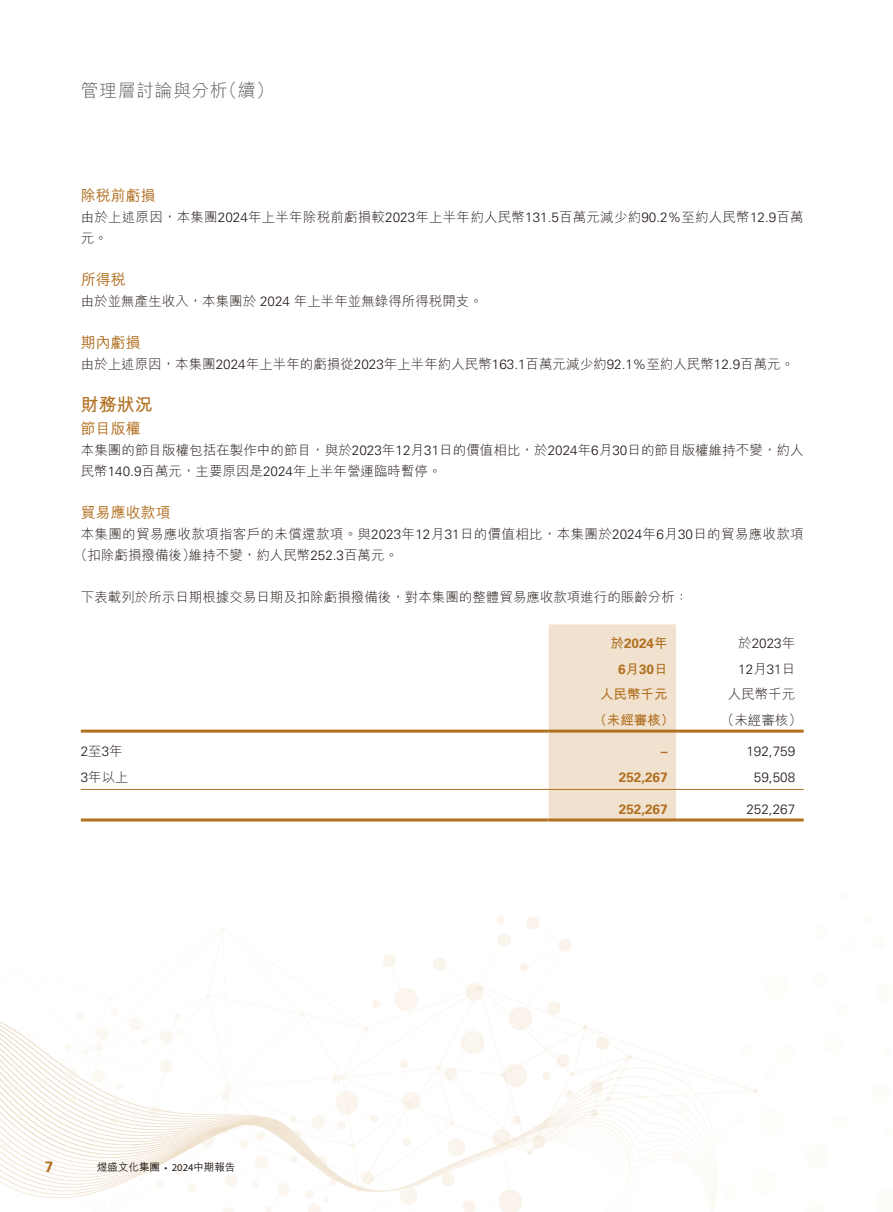
<style>
.page{position:relative;width:893px;height:1212px;background:#fff}
.page>*{position:absolute;margin:0;border:0;box-sizing:border-box;transform-origin:0 0}
.t1{font:300 18px "M Hei HK";letter-spacing:.025em;color:#595857}
.t2{font:700 18px "M Hei HK";color:#b16f20}
.t3{font:500 15px "M Hei HK";color:#b16f20}
.t4{font:700 15px "Univers LT Std";color:#b16f20}
.t5{font:300 13.5px/21px "M Hei HK";color:#231916}
.t6{font:300 13.5px/21px "M Hei HK";letter-spacing:.025em;color:#231916}
.t7{font:300 13.5px/25.5px "Univers LT Std";color:#231916}
.t8{font:700 13.5px/25.5px "Univers LT Std";color:#b16f20;text-align:center}
.t9{font:700 13.5px "M Hei HK";color:#b16f20}
.t10{font:500 10.5px "M Hei HK";color:#231916}
.s1{font-family:"Univers LT Std"}
.s2{font-family:"M Hei HK"}
.s3{font-family:"Myriad Pro";font-weight:400}
</style>
<div class="page">
<img style="left:0;top:624px;width:804px;height:588px">
<div style="left:549px;top:624px;width:127px;height:194px;background:#f0e2cf"></div>
<hr style="left:81px;top:730px;width:468px;height:3px;background:#b16f20">
<hr style="left:549px;top:730px;width:127px;height:3px;background:#b16f20">
<hr style="left:676px;top:730px;width:128px;height:3px;background:#b16f20">
<hr style="left:81px;top:789px;width:468px;height:1px;background:#b16f20">
<hr style="left:549px;top:789px;width:127px;height:1px;background:#b16f20">
<hr style="left:676px;top:789px;width:128px;height:1px;background:#b16f20">
<hr style="left:81px;top:818px;width:468px;height:3px;background:#b16f20">
<hr style="left:549px;top:818px;width:127px;height:3px;background:#b16f20">
<hr style="left:676px;top:818px;width:128px;height:3px;background:#b16f20">
<h1 class="t1" style="left:219px;top:81px;width:56px">（續(</h1>
<h1 class="t1" style="left:81px;top:81px;width:149px">管理層討論與分析</h1>
<p class="t3" style="left:81px;top:184px;width:76px">除稅前虧損</p>
<p class="t5" style="left:81px;top:206px;width:724px">由於上述原因，本集團<span class="s1">2024</span>年上半年除稅前虧損較<span class="s1">2023</span>年上半年約人民幣<span class="s1">131.5</span>百萬元減少約<span class="s1">90.2%</span>至約人民幣<span class="s1">12.9</span>百萬元。</p>
<p class="t3" style="left:81px;top:268px;width:46px">所得稅</p>
<p class="t5" style="left:81px;top:290px;width:404px">由於並無產生收入，本集團於 <span class="s1">2024</span> 年上半年並無錄得所得稅開支。</p>
<p class="t3" style="left:81px;top:331px;width:61px">期內虧損</p>
<p class="t5" style="left:81px;top:353px;width:715px">由於上述原因，本集團<span class="s1">2024</span>年上半年的虧損從<span class="s1">2023</span>年上半年約人民幣<span class="s1">163.1</span>百萬元減少約<span class="s1">92.1%</span>至約人民幣<span class="s1">12.9</span>百萬元。</p>
<h1 class="t2" style="left:81px;top:391px;width:73px">財務狀況</h1>
<p class="t3" style="left:81px;top:417px;width:61px">節目版權</p>
<p class="t5" style="left:81px;top:439px;width:724px">本集團的節目版權包括在製作中的節目，與於<span class="s1">2023</span>年<span class="s1">12</span>月<span class="s1">31</span>日的價值相比，於<span class="s1">2024</span>年月<span class="s1">6 30</span>日的節目版權維持不變，約人民幣<span class="s1">140.9</span>百萬元，主要原因是<span class="s1">2024</span>年上半年營運臨時暫停。</p>
<p class="t3" style="left:81px;top:501px;width:91px">貿易應收款項</p>
<p class="t6" style="left:189px;top:523px;width:616px;text-indent:-108px">本集團的貿易應收款項指客戶的未償還款項。與<span class="s1">2023</span>年<span class="s1">12</span>月<span class="s1">31</span>日的價值相比，本集團於<span class="s1">2024</span>年 月<span class="s1">6 30</span>日的貿易應收款項維持不變，約人民幣<span class="s1">252.3</span>百萬元。</p>
<p class="t5" style="left:74px;top:544px;width:123px">（扣除虧損撥備後）</p>
<p class="t5" style="left:81px;top:586px;width:609px">下表載列於所示日期根據交易日期及扣除虧損撥備後，對本集團的整體貿易應收款項進行的賬齡分析：</p>
<p class="t8" style="left:611px;top:631px;width:59px"><span class="s2">於</span>2024<span class="s2">年月</span>6 30<span class="s2">日</span></p>
<p class="t7" style="left:738px;top:631px;width:59px"><span class="s2">於</span>2023<span class="s2">年<br></span>12<span class="s2">月</span>31<span class="s2">日</span></p>
<p class="t5" style="left:728px;top:683px;width:69px">人民幣千元</p>
<p class="t9" style="left:600px;top:684px;width:69px">人民幣千元</p>
<p class="t5" style="left:81px;top:741px;width:44px">至<span class="s1">2</span> 年<span class="s1">3</span></p>
<p class="t5" style="left:81px;top:766px;width:50px"><span class="s1">3</span>年以上</p>
<p class="t9" style="left:593px;top:710px;width:82px">（未經審核）</p>
<p class="t5" style="left:721px;top:709px;width:82px">（未經審核(</p>
<p class="t8" style="left:661px;top:739px;width:8px">–</p>
<p class="t7" style="left:746px;top:739px;width:50px">192,759</p>
<p class="t8" style="left:619px;top:764px;width:50px">252,267</p>
<p class="t7" style="left:754px;top:764px;width:43px">59,508</p>
<p class="t8" style="left:619px;top:796px;width:50px">252,267</p>
<p class="t7" style="left:746px;top:796px;width:50px">252,267</p>
<p class="t4" style="left:45px;top:1158px;width:10px">7</p>
<p class="t10" style="left:97px;top:1159px;width:140px">煜盛文化集團 <span class="s3">• 2024</span>中期報告</p>
</div>
